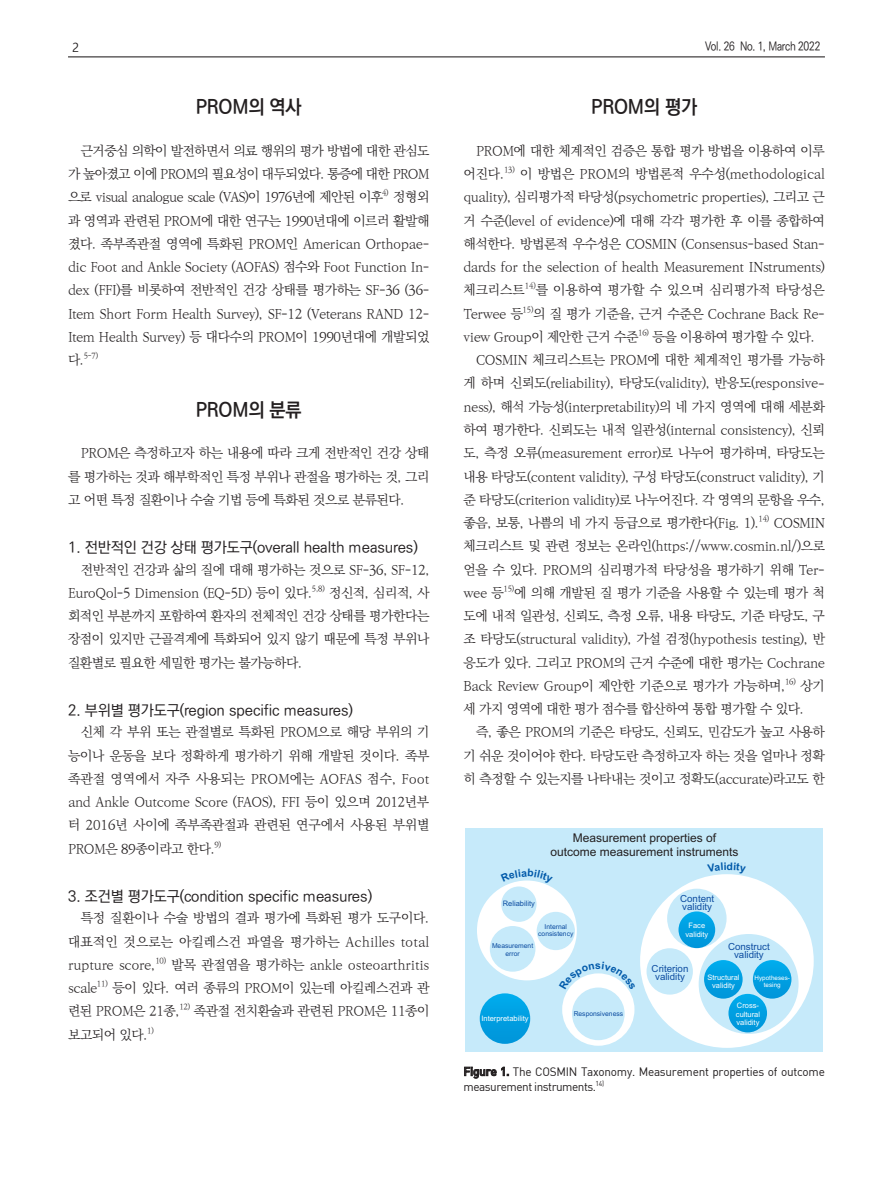
<style>
.page{position:relative;width:893px;height:1191px;background:#fff}
.page>*{position:absolute;margin:0;border:0;box-sizing:border-box;transform-origin:0 0}
.t1{font:700 19.5px "Ko Pub Dotum";letter-spacing:-.01em;color:#231f20;scale:.95 1}
.t2{font:500 15px "Ko Pub Dotum";letter-spacing:-.01em;color:#231f20}
.t3{font:300 13.2px/23.2px "Ko Pub Batang";letter-spacing:-.03em;color:#231f20;text-align:justify}
.t4{font:300 13.2px "Ko Pub Batang";letter-spacing:-.01em;color:#231f20}
.t5{font:12.75px "Malgun Gothic";color:#231f20}
.t6{font:12px/15.8px "Dinreg";letter-spacing:-.02em;color:#231f20}
.t7{font:12px/13.4px "Arial";color:#231f20;text-align:center}
.t8{font:500 12px "Ko Pub Dotum";letter-spacing:-.02em;color:#231f20;scale:.85 1}
.t9{font:9.75px/8.7px "Arial";color:#0d4da1;text-align:center}
.t10{font:300 7.65px "Ko Pub Batang";letter-spacing:-.03em;color:#231f20}
.t11{font:7.5px/8.4px "Arial";color:#fff;text-align:center}
.t12{font:7.5px "Arial";color:#0d4da1}
.t13{font:7.05px "Dinreg";color:#231f20}
.t14{font:6.75px/7.5px "Arial";color:#0d4da1;text-align:center}
.t15{font:6.3px/7.1px "Arial";color:#fff;text-align:center}
.s1{font-family:"Dinmed"}
</style>
<div class="page">
<hr style="left:68px;top:56px;width:757px;height:1px;background:#231f20">
<div style="left:466px;top:828px;width:357px;height:224px;background:#c6eafa"></div>
<div style="left:640px;top:874px;width:174px;height:173px;background:#fff;border-radius:50%"></div>
<div style="left:562px;top:973px;width:72px;height:72px;background:#fff;border-radius:50%"></div>
<div style="left:477px;top:880px;width:100px;height:100px;background:#fff;border-radius:50%"></div>
<div style="left:572px;top:987px;width:53px;height:53px;background:#c6eafa;border-radius:50%"></div>
<div style="left:646px;top:948px;width:47px;height:46px;background:#c6eafa;border-radius:50%"></div>
<div style="left:667px;top:888px;width:60px;height:60px;background:#c6eafa;border-radius:50%"></div>
<div style="left:699px;top:934px;width:100px;height:100px;background:#c6eafa;border-radius:50%"></div>
<div style="left:501px;top:886px;width:36px;height:36px;background:#c6eafa;border-radius:50%"></div>
<div style="left:537px;top:911px;width:38px;height:39px;background:#c6eafa;border-radius:50%"></div>
<div style="left:490px;top:926px;width:45px;height:45px;background:#c6eafa;border-radius:50%"></div>
<div style="left:480px;top:993px;width:50px;height:50px;background:#009fe1;border-radius:25px"></div>
<svg style="left:678px;top:911px;width:37px;height:37px"></svg>
<div style="left:704px;top:960px;width:39px;height:38px;background:#009fe2;border-radius:19px"></div>
<div style="left:753px;top:960px;width:38px;height:38px;background:#009fe1;border-radius:19px"></div>
<svg style="left:728px;top:993px;width:39px;height:39px"></svg>
<svg style="left:509px;top:880px;width:36px;height:4px"></svg>
<svg style="left:559px;top:963px;width:70px;height:27px"></svg>
<p class="t5" style="left:72px;top:40px;width:9px">2</p>
<p class="t8" style="left:705px;top:40px;width:137px">Vol. 26 No. 1, March 2022</p>
<h1 class="t1" style="left:196px;top:98px;width:113px">PROM의 역사</h1>
<p class="t3" style="left:68px;top:140px;width:363px;text-indent:13px">근거중심 의학이 발전하면서 의료 행위의 평가 방법에 대한 관심도 가 높아졌고 이에 PROM의 필요성이 대두되었다. 통증에 대한 PROM 으로 visual analogue scale (VAS)이 1976년에 제안된 이후</p>
<p class="t10" style="left:382px;top:189px;width:8px">4)</p>
<p class="t3" style="left:68px;top:186px;width:363px;text-indent:325px">정형외 과 영역과 관련된 PROM에 대한 연구는 1990년대에 이르러 활발해 졌다. 족부족관절 영역에 특화된 PROM인 American Orthopae&shy;dic Foot and Ankle Society (AOFAS) 점수와 Foot Function In&shy;dex (FFI)를 비롯하여 전반적인 건강 상태를 평가하는 SF-36 (36- Item Short Form Health Survey), SF-12 (Veterans RAND 12- Item Health Survey) 등 대다수의 PROM이 1990년대에 개발되었 다.</p>
<p class="t10" style="left:84px;top:352px;width:16px">5-7)</p>
<h1 class="t1" style="left:196px;top:400px;width:113px">PROM의 분류</h1>
<p class="t3" style="left:68px;top:442px;width:363px;text-indent:13px">PROM은 측정하고자 하는 내용에 따라 크게 전반적인 건강 상태 를 평가하는 것과 해부학적인 특정 부위나 관절을 평가하는 것, 그리 고 어떤 특정 질환이나 수술 기법 등에 특화된 것으로 분류된다.</p>
<p class="t2" style="left:68px;top:539px;width:351px">1. 전반적인 건강 상태 평가도구(overall health measures)</p>
<p class="t3" style="left:68px;top:558px;width:363px;text-indent:13px">전반적인 건강과 삶의 질에 대해 평가하는 것으로 SF-36, SF-12,<br>EuroQol-5 Dimension (EQ-5D) 등이 있다.</p>
<p class="t10" style="left:312px;top:584px;width:14px">5,8)</p>
<p class="t3" style="left:68px;top:581px;width:363px;text-indent:261px">정신적, 심리적, 사 회적인 부분까지 포함하여 환자의 전체적인 건강 상태를 평가한다는 장점이 있지만 근골격계에 특화되어 있지 않기 때문에 특정 부위나 질환별로 필요한 세밀한 평가는 불가능하다.</p>
<p class="t2" style="left:68px;top:702px;width:287px">2. 부위별 평가도구(region specific measures)</p>
<p class="t3" style="left:68px;top:721px;width:363px;text-indent:13px">신체 각 부위 또는 관절별로 특화된 PROM으로 해당 부위의 기 능이나 운동을 보다 정확하게 평가하기 위해 개발된 것이다. 족부 족관절 영역에서 자주 사용되는 PROM에는 AOFAS 점수, Foot and Ankle Outcome Score (FAOS), FFI 등이 있으며 2012년부 터 2016년 사이에 족부족관절과 관련된 연구에서 사용된 부위별 PROM은 89종이라고 한다.</p>
<p class="t10" style="left:215px;top:840px;width:8px">9)</p>
<p class="t2" style="left:68px;top:888px;width:306px">3. 조건별 평가도구(condition specific measures)</p>
<p class="t3" style="left:68px;top:907px;width:363px;text-indent:13px">특정 질환이나 수술 방법의 결과 평가에 특화된 평가 도구이다. 대표적인 것으로는 아킬레스건 파열을 평가하는 Achilles total rupture score,</p>
<p class="t10" style="left:155px;top:956px;width:13px">10)</p>
<p class="t4" style="left:172px;top:958px;width:259px">발목 관절염을 평가하는 ankle osteoarthritis</p>
<p class="t3" style="left:68px;top:977px;width:31px">scale</p>
<p class="t10" style="left:97px;top:980px;width:12px">11)</p>
<p class="t3" style="left:68px;top:977px;width:363px;text-indent:45px">등이 있다. 여러 종류의 PROM이 있는데 아킬레스건과 관 련된 PROM은 21종,</p>
<p class="t10" style="left:179px;top:1003px;width:12px">12)</p>
<p class="t3" style="left:194px;top:1000px;width:237px">족관절 전치환술과 관련된 PROM은 11종이</p>
<p class="t3" style="left:68px;top:1023px;width:81px">보고되어 있다.</p>
<p class="t10" style="left:147px;top:1026px;width:8px">1)</p>
<h1 class="t1" style="left:591px;top:98px;width:113px">PROM의 평가</h1>
<p class="t3" style="left:463px;top:140px;width:363px;text-indent:13px">PROM에 대한 체계적인 검증은 통합 평가 방법을 이용하여 이루 어진다.</p>
<p class="t10" style="left:504px;top:166px;width:13px">13)</p>
<p class="t3" style="left:463px;top:163px;width:363px;text-indent:57px">이 방법은 PROM의 방법론적 우수성(methodological quality), 심리평가적 타당성(psychometric properties), 그리고 근 거 수준(level of evidence)에 대해 각각 평가한 후 이를 종합하여 해석한다. 방법론적 우수성은 COSMIN (Consensus-based Stan&shy;dards for the selection of health Measurement INstruments) 체크리스트</p>
<p class="t10" style="left:525px;top:282px;width:13px">14)</p>
<p class="t4" style="left:536px;top:284px;width:291px">를 이용하여 평가할 수 있으며 심리평가적 타당성은</p>
<p class="t3" style="left:463px;top:302px;width:61px">Terwee 등</p>
<p class="t10" style="left:523px;top:305px;width:12px">15)</p>
<p class="t3" style="left:463px;top:302px;width:363px;text-indent:70px">의 질 평가 기준을, 근거 수준은 Cochrane Back Re&shy;view Group이 제안한 근거 수준</p>
<p class="t10" style="left:638px;top:329px;width:12px">16)</p>
<p class="t3" style="left:652px;top:326px;width:164px">등을 이용하여 평가할 수 있다.</p>
<p class="t3" style="left:476px;top:349px;width:350px">COSMIN 체크리스트는 PROM에 대한 체계적인 평가를 가능하</p>
<p class="t3" style="left:463px;top:372px;width:363px">게 하며 신뢰도(reliability), 타당도(validity), 반응도(responsive-</p>
<p class="t3" style="left:463px;top:395px;width:363px">ness), 해석 가능성(interpretability)의 네 가지 영역에 대해 세분화</p>
<p class="t3" style="left:463px;top:419px;width:363px">하여 평가한다. 신뢰도는 내적 일관성(internal consistency), 신뢰</p>
<p class="t3" style="left:463px;top:442px;width:363px">도, 측정 오류(measurement error)로 나누어 평가하며, 타당도는</p>
<p class="t3" style="left:463px;top:465px;width:363px">내용 타당도(content validity), 구성 타당도(construct validity), 기</p>
<p class="t3" style="left:463px;top:488px;width:363px">준 타당도(criterion validity)로 나누어진다. 각 영역의 문항을 우수,</p>
<p class="t3" style="left:463px;top:512px;width:297px">좋음, 보통, 나쁨의 네 가지 등급으로 평가한다(Fig. 1).</p>
<p class="t10" style="left:759px;top:515px;width:12px">14)</p>
<p class="t3" style="left:463px;top:512px;width:363px;text-indent:310px">COSMIN 체크리스트 및 관련 정보는 온라인(https://www.cosmin.nl/)으로 얻을 수 있다. PROM의 심리평가적 타당성을 평가하기 위해 Ter&shy;wee 등</p>
<p class="t10" style="left:504px;top:584px;width:12px">15)</p>
<p class="t3" style="left:463px;top:581px;width:363px;text-indent:51px">에 의해 개발된 질 평가 기준을 사용할 수 있는데 평가 척 도에 내적 일관성, 신뢰도, 측정 오류, 내용 타당도, 기준 타당도, 구 조 타당도(structural validity), 가설 검정(hypothesis testing), 반 응도가 있다. 그리고 PROM의 근거 수준에 대한 평가는 Cochrane Back Review Group이 제안한 기준으로 평가가 가능하며,</p>
<p class="t10" style="left:785px;top:677px;width:12px">16)</p>
<p class="t3" style="left:463px;top:674px;width:363px;text-indent:337px">상기 세 가지 영역에 대한 평가 점수를 합산하여 통합 평가할 수 있다.</p>
<p class="t3" style="left:463px;top:721px;width:363px;text-indent:13px">즉, 좋은 PROM의 기준은 타당도, 신뢰도, 민감도가 높고 사용하 기 쉬운 것이어야 한다. 타당도란 측정하고자 하는 것을 얼마나 정확 히 측정할 수 있는지를 나타내는 것이고 정확도(accurate)라고도 한</p>
<p class="t12" style="left:503px;top:900px;width:34px">Reliability</p>
<p class="t7" style="left:550px;top:832px;width:190px">Measurement properties of outcome measurement instruments</p>
<p class="t9" style="left:680px;top:894px;width:36px;text-align:left">Content validity</p>
<p class="t14" style="left:538px;top:923px;width:37px">Internal consistency</p>
<p class="t14" style="left:492px;top:943px;width:43px">Measurement error</p>
<p class="t11" style="left:481px;top:1014px;width:49px">Interpretability</p>
<p class="t14" style="left:574px;top:1010px;width:51px">Responsiveness</p>
<p class="t11" style="left:685px;top:922px;width:24px">Face validity</p>
<p class="t9" style="left:728px;top:943px;width:43px">Construct validity</p>
<p class="t9" style="left:652px;top:964px;width:38px">Criterion validity</p>
<p class="t11" style="left:707px;top:974px;width:34px">Structural validity</p>
<p class="t15" style="left:755px;top:974px;width:37px">Hypotheses&shy;tesing</p>
<p class="t11" style="left:736px;top:1002px;width:26px;text-align:left">Cross&shy;cultural validity</p>
<p class="t6" style="left:463px;top:1063px;width:363px"><span class="s1">Figure 1.</span> The COSMIN Taxonomy. Measurement properties of outcome measurement instruments.</p>
<p class="t13" style="left:596px;top:1078px;width:10px">14)</p>
</div>
